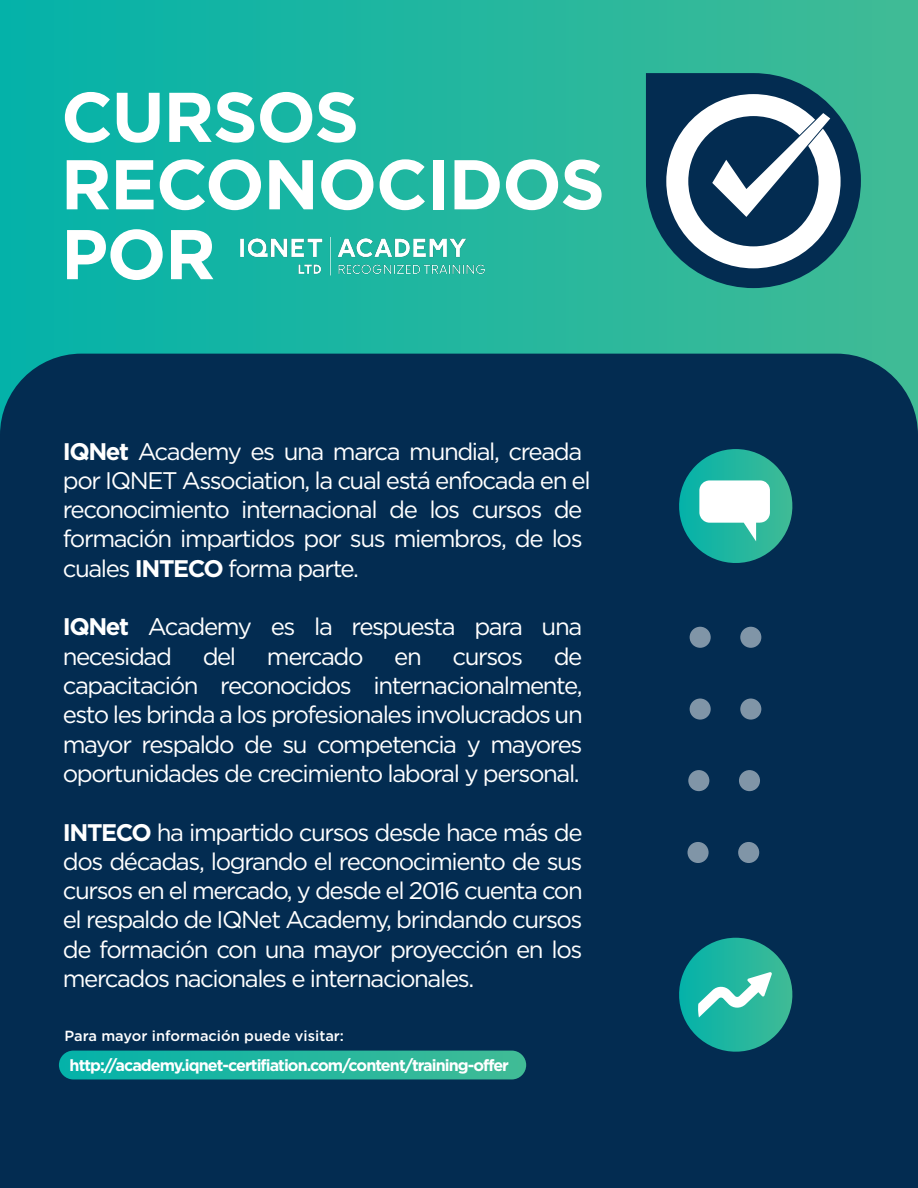
<style>
.page{position:relative;width:918px;height:1188px;background:#fff}
.page>*{position:absolute;margin:0;border:0;box-sizing:border-box;transform-origin:0 0}
.t1{font:700 70.2px/68.7px "Gotham";letter-spacing:-.02em;color:#fff}
.t2{font:24px/29.2px "Gotham";letter-spacing:-.06em;color:#fff}
.t3{font:700 16.2px "Gotham";letter-spacing:-.06em;color:#fff}
.t4{font:500 14.55px "Gotham";color:#fff}
.s1{font-weight:700}
</style>
<div class="page">
<div style="left:0;top:0;width:918px;height:503px;background:linear-gradient(to right,#04b2a9,#41bb95)"></div>
<div style="left:0;top:354px;width:918px;height:834px;background:#032c51"></div>
<svg style="left:673px;top:938px;width:125px;height:119px;background:#278f8d"></svg>
<svg style="left:673px;top:449px;width:125px;height:120px"></svg>
<div style="left:59px;top:1051px;width:467px;height:28px;background:linear-gradient(to right,#04b2a9,#40bb95);border-radius:14px"></div>
<div style="left:688px;top:842px;width:21px;height:21px;background:#8095a7;border-radius:50%"></div>
<div style="left:688px;top:770px;width:21px;height:21px;background:#8095a7;border-radius:50%"></div>
<div style="left:690px;top:699px;width:21px;height:21px;background:#8095a7;border-radius:50%"></div>
<div style="left:690px;top:627px;width:21px;height:21px;background:#8095a7;border-radius:50%"></div>
<div style="left:738px;top:842px;width:21px;height:21px;background:#8095a7;border-radius:50%"></div>
<div style="left:739px;top:770px;width:21px;height:21px;background:#8095a7;border-radius:50%"></div>
<div style="left:740px;top:699px;width:21px;height:21px;background:#8095a7;border-radius:50%"></div>
<div style="left:740px;top:627px;width:21px;height:21px;background:#8095a7;border-radius:50%"></div>
<img style="left:222px;top:221px;width:281px;height:71px">
<svg style="left:646px;top:73px;width:215px;height:215px;background:#19676e"></svg>
<svg style="left:666px;top:94px;width:175px;height:174px"></svg>
<h1 class="t1" style="left:61px;top:81px;width:546px">CURSOS<br>RECONOCIDOS<br>POR</h1>
<p class="t2" style="left:63px;top:436px;width:529px"><span class="s1">IQNet</span> Academy es una marca mundial, creada por IQNET Association, la cual está enfocada en el reconocimiento internacional de los cursos de formación impartidos por sus miembros, de los cuales <span class="s1">INTECO</span> forma parte.</p>
<p class="t2" style="left:63px;top:612px;width:521px"><span class="s1">IQNet</span> Academy es la respuesta para una necesidad</p>
<p class="t2" style="left:63px;top:641px;width:521px;text-align:justify;text-indent:491px">de capacitación reconocidos internacionalmente, esto les brinda a los profesionales involucrados un mayor respaldo de su competencia y mayores oportunidades de crecimiento laboral y personal.</p>
<p class="t2" style="left:63px;top:817px;width:522px;text-align:justify"><span class="s1">INTECO</span> ha impartido cursos desde hace más de dos décadas, logrando el reconocimiento de sus cursos en el mercado, y desde el 2016 cuenta con el respaldo de IQNet Academy, brindando cursos de formación con una mayor proyección en los mercados nacionales e internacionales.</p>
<p class="t2" style="left:203px;top:641px;width:35px">del</p>
<p class="t2" style="left:267px;top:641px;width:98px">mercado</p>
<p class="t2" style="left:394px;top:641px;width:29px">en</p>
<p class="t2" style="left:453px;top:641px;width:72px">cursos</p>
<p class="t4" style="left:65px;top:1026px;width:281px">Para mayor información puede visitar:</p>
<p class="t3" style="left:70px;top:1056px;width:441px">http://academy.iqnet-certifiation.com/content/training-offer</p>
</div>
